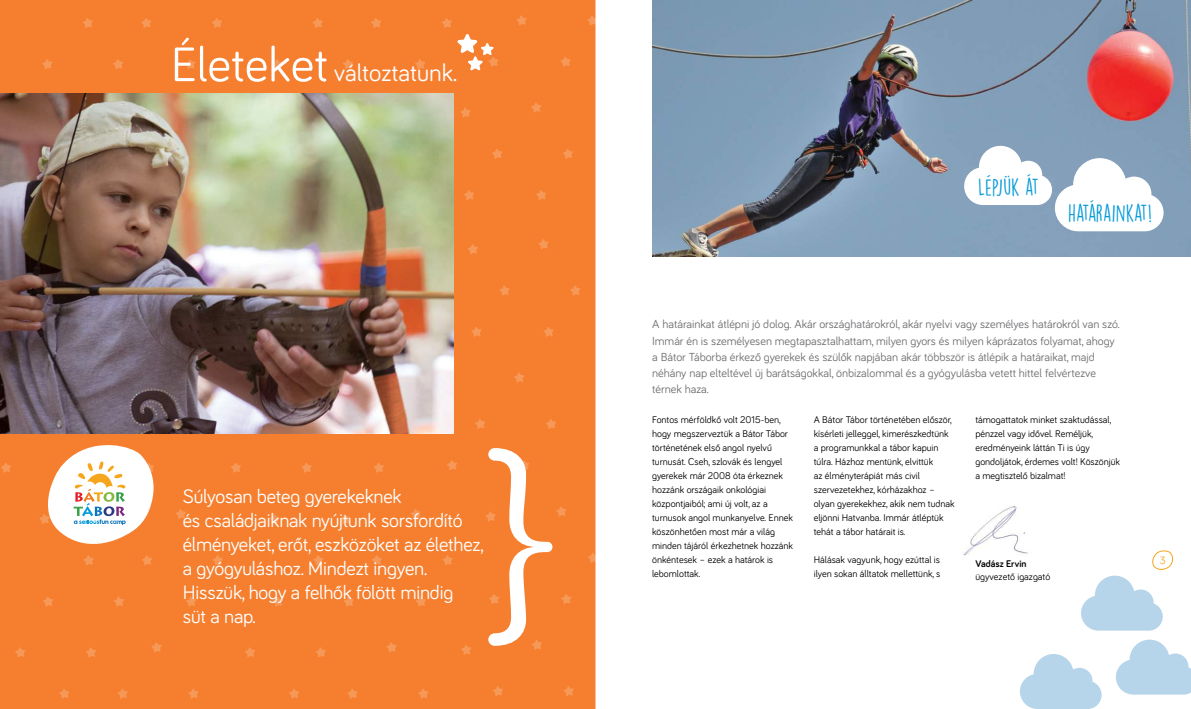
<style>
.page{position:relative;width:1191px;height:709px;background:#fff}
.page>*{position:absolute;margin:0;border:0;box-sizing:border-box;transform-origin:0 0}
.t1{font:25px "Bariol";color:#fff}
.t2{font:21.6px "DK Lemon Yellow Sun";letter-spacing:-.01em;color:#079bd7}
.t3{font:20px/24px "Bariol";letter-spacing:-.01em;color:#fff}
.t4{font:12px/16px "Bariol";color:#6d6e71}
.t5{font:11px "Bariol";color:#f5a61d}
.t6{font:10px/14px "Bariol";color:#000}
.t7{font:700 10px "Bariol";color:#000}
.s1{font-size:50px}
</style>
<div class="page">
<div style="left:0;top:0;width:595px;height:709px;background:#f57f2f"></div>
<img style="left:652px;top:0;width:539px;height:257px">
<svg style="left:83px;top:18px;width:10px;height:10px"></svg>
<svg style="left:185px;top:59px;width:10px;height:10px"></svg>
<svg style="left:212px;top:18px;width:10px;height:10px"></svg>
<svg style="left:141px;top:18px;width:10px;height:10px"></svg>
<svg style="left:113px;top:59px;width:10px;height:10px"></svg>
<svg style="left:42px;top:59px;width:10px;height:10px"></svg>
<svg style="left:312px;top:18px;width:11px;height:10px"></svg>
<svg style="left:415px;top:59px;width:10px;height:10px"></svg>
<svg style="left:442px;top:18px;width:10px;height:10px"></svg>
<svg style="left:371px;top:18px;width:10px;height:10px"></svg>
<svg style="left:343px;top:59px;width:10px;height:10px"></svg>
<svg style="left:272px;top:59px;width:10px;height:10px"></svg>
<svg style="left:560px;top:57px;width:10px;height:10px"></svg>
<svg style="left:587px;top:15px;width:9px;height:10px"></svg>
<svg style="left:516px;top:15px;width:10px;height:10px"></svg>
<svg style="left:457px;top:34px;width:41px;height:36px"></svg>
<svg style="left:460px;top:107px;width:10px;height:10px"></svg>
<svg style="left:536px;top:190px;width:10px;height:10px"></svg>
<svg style="left:563px;top:149px;width:10px;height:10px"></svg>
<svg style="left:492px;top:149px;width:10px;height:10px"></svg>
<svg style="left:464px;top:190px;width:10px;height:10px"></svg>
<svg style="left:531px;top:102px;width:10px;height:10px"></svg>
<svg style="left:468px;top:244px;width:10px;height:10px"></svg>
<svg style="left:543px;top:327px;width:10px;height:10px"></svg>
<svg style="left:570px;top:285px;width:10px;height:10px"></svg>
<svg style="left:499px;top:285px;width:10px;height:10px"></svg>
<svg style="left:471px;top:327px;width:10px;height:10px"></svg>
<svg style="left:538px;top:239px;width:10px;height:10px"></svg>
<svg style="left:1px;top:462px;width:10px;height:10px"></svg>
<svg style="left:374px;top:462px;width:10px;height:10px"></svg>
<svg style="left:301px;top:462px;width:11px;height:10px"></svg>
<svg style="left:231px;top:462px;width:10px;height:10px"></svg>
<svg style="left:546px;top:419px;width:10px;height:10px"></svg>
<svg style="left:475px;top:419px;width:10px;height:10px"></svg>
<svg style="left:447px;top:460px;width:10px;height:10px"></svg>
<svg style="left:514px;top:372px;width:10px;height:10px"></svg>
<svg style="left:186px;top:596px;width:10px;height:10px"></svg>
<svg style="left:213px;top:555px;width:10px;height:10px"></svg>
<svg style="left:39px;top:437px;width:116px;height:128px"></svg>
<svg style="left:114px;top:596px;width:10px;height:10px"></svg>
<svg style="left:43px;top:596px;width:10px;height:10px"></svg>
<svg style="left:313px;top:555px;width:10px;height:10px"></svg>
<svg style="left:340px;top:514px;width:10px;height:10px"></svg>
<svg style="left:269px;top:514px;width:10px;height:10px"></svg>
<svg style="left:416px;top:596px;width:10px;height:10px"></svg>
<svg style="left:442px;top:555px;width:11px;height:10px"></svg>
<svg style="left:372px;top:555px;width:10px;height:10px"></svg>
<svg style="left:343px;top:596px;width:11px;height:10px"></svg>
<svg style="left:273px;top:596px;width:10px;height:10px"></svg>
<svg style="left:176px;top:509px;width:10px;height:10px"></svg>
<svg style="left:411px;top:509px;width:10px;height:10px"></svg>
<svg style="left:588px;top:552px;width:8px;height:11px"></svg>
<svg style="left:59px;top:688px;width:10px;height:10px"></svg>
<svg style="left:86px;top:647px;width:10px;height:10px"></svg>
<svg style="left:15px;top:647px;width:10px;height:10px"></svg>
<svg style="left:188px;top:688px;width:10px;height:10px"></svg>
<svg style="left:118px;top:688px;width:10px;height:10px"></svg>
<svg style="left:289px;top:688px;width:10px;height:10px"></svg>
<svg style="left:316px;top:647px;width:10px;height:10px"></svg>
<svg style="left:245px;top:647px;width:10px;height:10px"></svg>
<svg style="left:418px;top:688px;width:10px;height:10px"></svg>
<svg style="left:347px;top:688px;width:10px;height:10px"></svg>
<svg style="left:151px;top:642px;width:11px;height:10px"></svg>
<svg style="left:386px;top:642px;width:10px;height:10px"></svg>
<svg style="left:461px;top:644px;width:10px;height:11px"></svg>
<svg style="left:563px;top:686px;width:11px;height:10px"></svg>
<svg style="left:493px;top:686px;width:10px;height:10px"></svg>
<svg style="left:485px;top:448px;width:86px;height:202px"></svg>
<img style="left:0;top:94px;width:454px;height:340px">
<img style="left:963px;top:506px;width:65px;height:50px">
<svg style="left:964px;top:146px;width:199px;height:85px"></svg>
<svg style="left:1081px;top:550px;width:92px;height:80px"></svg>
<svg style="left:1020px;top:654px;width:81px;height:55px"></svg>
<svg style="left:1116px;top:639px;width:75px;height:55px"></svg>
<h1 class="t1" style="left:171px;top:56px;width:288px"><span class="s1">Életeket</span> változtatunk.</h1>
<h3 class="t3" style="left:183px;top:483px;width:302px">Súlyosan beteg gyerekeknek<br>és családjaiknak nyújtunk sorsfordító élményeket, erőt, eszközöket az élethez, a gyógyuláshoz. Mindezt ingyen.<br>Hisszük, hogy a felhők fölött mindig<br>süt a nap.</h3>
<h2 class="t2" style="left:978px;top:174px;width:62px">LÉPJÜK ÁT</h2>
<h2 class="t2" style="left:1068px;top:199px;width:86px">HATÁRAINKAT!</h2>
<p class="t4" style="left:652px;top:316px;width:469px">A határainkat átlépni jó dolog. Akár országhatárokról, akár nyelvi vagy személyes határokról van szó.<br>Immár én is személyesen megtapasztalhattam, milyen gyors és milyen káprázatos folyamat, ahogy a Bátor Táborba érkező gyerekek és szülők napjában akár többször is átlépik a határaikat, majd néhány nap elteltével új barátságokkal, önbizalommal és a gyógyulásba vetett hittel felvértezve térnek haza.</p>
<p class="t6" style="left:652px;top:412px;width:142px">Fontos mérföldkő volt 2015-ben, hogy megszerveztük a Bátor Tábor történetének első angol nyelvű turnusát. Cseh, szlovák és lengyel gyerekek már 2008 óta érkeznek hozzánk országaik onkológiai központjaiból; ami új volt, az a turnusok angol munkanyelve. Ennek köszönhetően most már a világ minden tájáról érkezhetnek hozzánk önkéntesek – ezek a határok is lebomlottak.</p>
<p class="t6" style="left:813px;top:412px;width:142px">A Bátor Tábor történetében először, kísérleti jelleggel, kimerészkedtünk a programunkkal a tábor kapuin túlra. Házhoz mentünk, elvittük<br>az élményterápiát más civil szervezetekhez, kórházakhoz – olyan gyerekekhez, akik nem tudnak eljönni Hatvanba. Immár átléptük tehát a tábor határait is.</p>
<p class="t6" style="left:813px;top:552px;width:128px">Hálásak vagyunk, hogy ezúttal is ilyen sokan álltatok mellettünk, s</p>
<p class="t6" style="left:975px;top:412px;width:146px">támogattatok minket szaktudással, pénzzel vagy idővel. Reméljük, eredményeink láttán Ti is úgy gondoljátok, érdemes volt! Köszönjük a megtisztelő bizalmat!</p>
<p class="t7" style="left:975px;top:557px;width:53px">Vadász Ervin</p>
<p class="t6" style="left:975px;top:569px;width:76px">ügyvezető igazgató</p>
<p class="t5" style="left:1159px;top:553px;width:7px">3</p>
</div>
